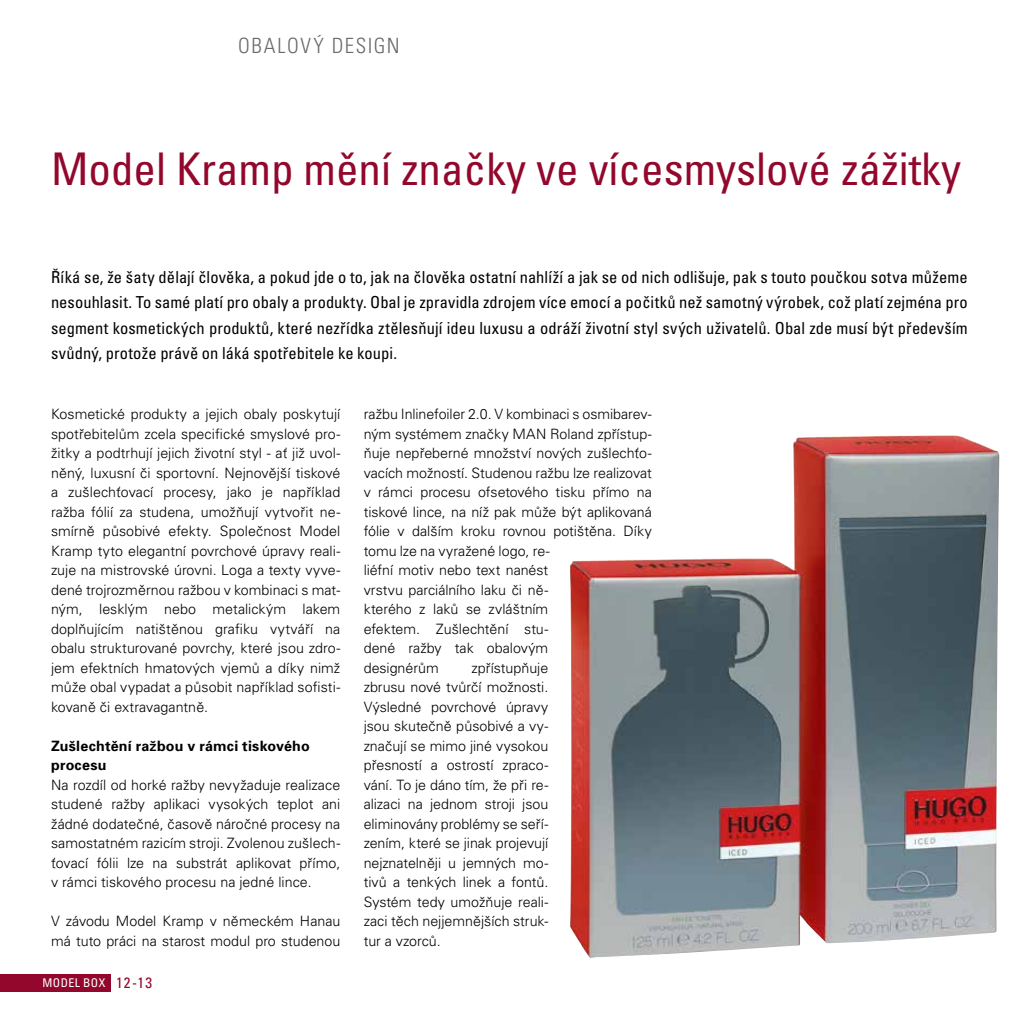
<style>
.page{position:relative;width:1021px;height:1021px;background:#fff}
.page>*{position:absolute;margin:0;border:0;box-sizing:border-box;transform-origin:0 0}
.t1{font:condensed 45px "Univers CE";color:#92072b}
.t2{font:300 condensed 21px "Univers CE";color:#696a6d}
.t3{font:condensed 16.5px/25.5px "Univers CE";letter-spacing:.01em;color:#000;text-align:justify}
.t4{font:condensed 15px "Univers CE";color:#92072b}
.t5{font:300 14.25px/19.5px "Univers CE";color:#000;text-align:justify}
.t6{font:700 14.25px/19.5px "Univers CE";letter-spacing:.015em;color:#000}
.t7{font:condensed 12px "Univers CE";color:#fff}
</style>
<div class="page">
<div style="left:0;top:974px;width:111px;height:17px;background:#92072b"></div>
<img style="left:570px;top:435px;width:429px;height:522px">
<h2 class="t2" style="left:238px;top:34px;width:129px">OBALOVÝ D ESIGN</h2>
<h1 class="t1" style="left:51px;top:144px;width:911px">M odel Kramp mění značky ve vícesmyslové zážitky</h1>
<p class="t3" style="left:51px;top:264px;width:918px">Říká se, že šaty dělají člověka, a pokud jde o to, jak na člověka ostatní nahlíží a jak se od nich odlišuje, pak s touto poučkou sotva můžeme nesouhlasit. To samé platí pro obaly a produkty. O bal je zpravidla zdrojem více emocí a počitků než samotný výrobek, což platí zejména pro segment kosmetických produktů, které nezřídka ztělesňují ideu luxusu a odráží životní styl svých uživatelů. Obal zde musí být především svůdný, protože právě on láká spotřebitele ke koupi.</p>
<p class="t5" style="left:51px;top:405px;width:291px">Kosmetické produkty a jejich obaly poskytují spotřebitelům zcela specifické smyslové pro&shy;žitky a podtrhují jejich životní styl - ať již uvol&shy;něný, luxusní či sportovní. Nejnovější tiskové a zušlechťovací procesy, jako je například ražba fólií za studena, umožňují vytvořit ne&shy;smírně působivé efekty. Společnost Model Kramp tyto elegantní povrchové úpravy reali&shy;zuje na mistrovské úrovni. Loga a texty vyve&shy;dené trojrozměrnou ražbou v kombinaci s mat&shy;ným, lesklým nebo metalickým lakem doplňujícím natištěnou grafiku vytváří na obalu strukturované povrchy, které jsou zdro&shy;jem efektních hmatových vjemů a díky nimž může obal vypadat a působit například sofisti&shy;kovaně či extravagantně.</p>
<p class="t6" style="left:51px;top:736px;width:260px">Zušlechtění ražbou v rámci tiskového procesu</p>
<p class="t5" style="left:51px;top:775px;width:291px">Na rozdíl od horké ražby nevyžaduje realizace studené ražby aplikaci vysokých teplot ani žádné dodatečné, časově náročné procesy na samostatném razicím stroji. Zvolenou zušlech&shy;ťovací fólii lze na substrát aplikovat přímo, v rámci tiskového procesu na jedné lince.</p>
<p class="t5" style="left:51px;top:911px;width:291px">V závodu Model Kramp v německém Hanau má tuto práci na starost modul pro studenou</p>
<p class="t7" style="left:43px;top:976px;width:9px">MODEL</p>
<p class="t7" style="left:83px;top:976px;width:8px">BOX</p>
<p class="t4" style="left:116px;top:974px;width:37px">12-13</p>
<p class="t5" style="left:364px;top:405px;width:290px;text-align:left">ražbu Inlinefoiler 2.0. V kombinaci s osmibarev&shy;ným systémem značky MAN Roland zpřístup&shy;ňuje nepřeberné množství nových zušlechťo&shy;vacích možností. Studenou ražbu lze realizovat v rámci procesu ofsetového tisku přímo na tiskové lince, na níž pak může být aplikovaná fólie v dalším kroku rovnou potištěna. Díky tomu lze na vyražené logo, re-<br>liéfní motiv nebo text nanést<br>vrstvu parciálního laku či ně-<br>kterého z laků se zvláštním<br>efektem. Zušlechtění stu-<br>dené ražby tak obalovým<br>designérům</p>
<p class="t5" style="left:364px;top:658px;width:186px;text-indent:108px">zpřístupňuje zbrusu nové tvůrčí možnosti.<br>Výsledné povrchové úpravy jsou skutečně působivé a vy&shy;značují se mimo jiné vysokou přesností a ostrostí zpraco&shy;vání. To je dáno tím, že při re&shy;alizaci na jednom stroji jsou eliminovány problémy se seří&shy;zením, které se jinak projevují nejznatelněji u jemných mo&shy;tivů a tenkých linek a fontů.<br>Systém tedy umožňuje reali&shy;zaci těch nejjemnějších struk&shy;tur a vzorců.</p>
</div>
